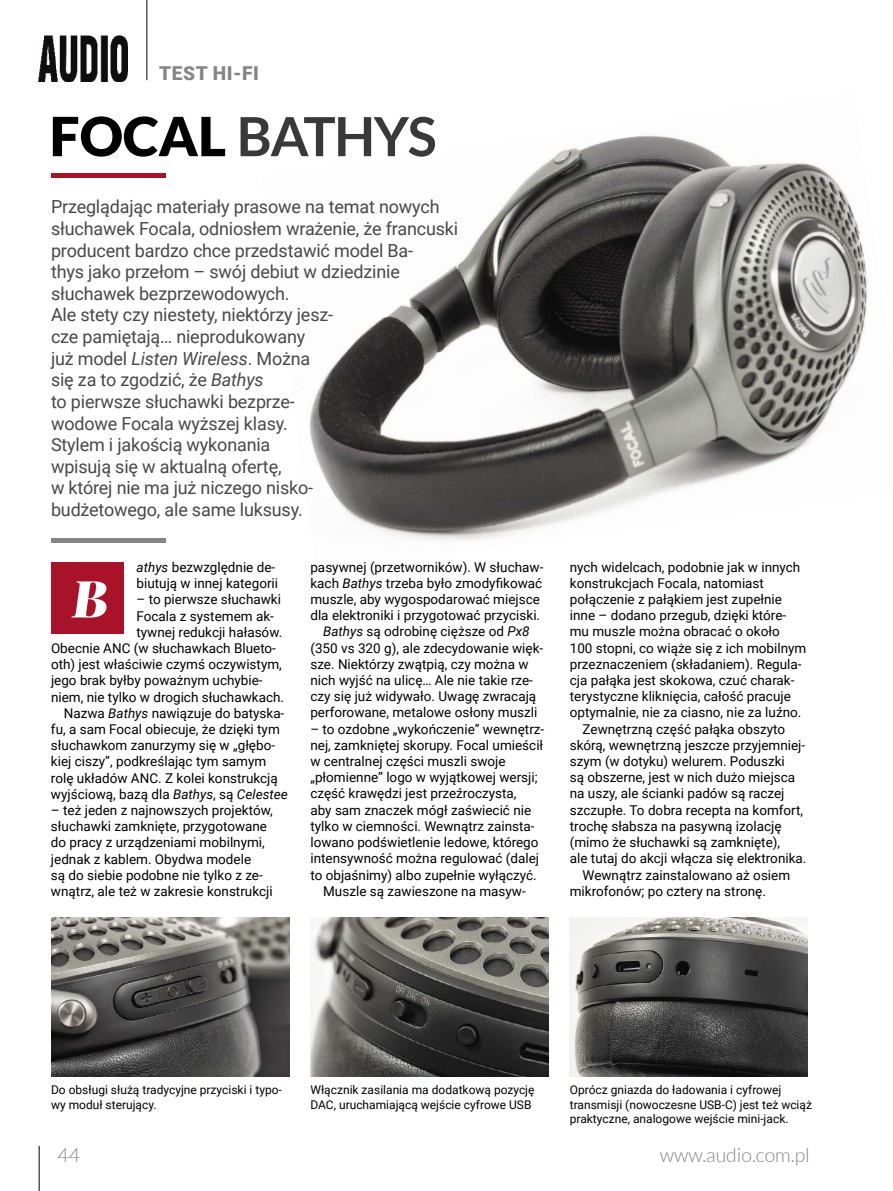
<style>
.page{position:relative;width:893px;height:1191px;background:#fff}
.page>*{position:absolute;margin:0;border:0;box-sizing:border-box;transform-origin:0 0}
.t1{font:700 54px "Lato";letter-spacing:-.025em;color:#393939}
.t2{font:900 51.15px "Playfair Display";color:#fff}
.t3{font:300 19.5px "Lato";color:#858585}
.t4{font:900 19.2px "Roboto";letter-spacing:.035em;color:#858585}
.t5{font:18px/21.6px "Roboto";letter-spacing:-.01em;color:#484848}
.t6{font:13.5px/16.2px "Roboto";color:#000}
.t7{font:12px/14.4px "Roboto";color:#000}
.s1{font-weight:900;color:#000}
.s2{font-style:italic}
</style>
<div class="page">
<hr style="left:39px;top:1145px;width:1px;height:46px;background:#000">
<hr style="left:147px;top:0;width:1px;height:80px;background:#000">
<img style="left:39px;top:35px;width:89px;height:46px">
<img style="left:297px;top:135px;width:571px;height:406px">
<div style="left:51px;top:538px;width:114px;height:5px;background:#858585"></div>
<div style="left:51px;top:562px;width:73px;height:71px;background:#a9132a"></div>
<hr style="left:51px;top:174px;width:114px;height:4px;background:#a9132a">
<img style="left:570px;top:918px;width:238px;height:158px">
<img style="left:310px;top:918px;width:239px;height:158px">
<img style="left:51px;top:917px;width:238px;height:159px">
<h3 class="t4" style="left:159px;top:60px;width:101px">TEST HI-FI</h3>
<h1 class="t1" style="left:50px;top:106px;width:388px"><span class="s1">FOCAL</span> BATHYS</h1>
<p class="t5" style="left:51px;top:195px;width:409px">Przeglądając materiały prasowe na temat nowych słuchawek Focala, odniosłem wrażenie, że francuski producent bardzo chce przedstawić model Ba-<br>thys jako przełom – swój debiut w dziedzinie słuchawek bezprzewodowych.<br>Ale stety czy niestety, niektórzy jesz-<br>cze pamiętają… nieprodukowany<br>już model <span class="s2">Listen Wireless</span>. Można<br>się za to zgodzić, że <span class="s2">Bathys<br></span>to pierwsze słuchawki bezprze-<br>wodowe Focala wyższej klasy.<br>Stylem i jakością wykonania<br>wpisują się w aktualną ofertę,<br>w której nie ma już niczego nisko-<br>budżetowego, ale same luksusy.</p>
<p class="t6" style="left:137px;top:558px;width:143px"><span class="s2">athys</span> bezwzględnie de&shy;biutują w innej kategorii</p>
<p class="t6" style="left:137px;top:591px;width:146px">– to pierwsze słuchawki</p>
<p class="t6" style="left:137px;top:607px;width:139px">Focala z systemem ak-</p>
<p class="t6" style="left:137px;top:623px;width:147px">tywnej redukcji hałasów.</p>
<p class="t6" style="left:51px;top:639px;width:226px">Obecnie ANC (w słuchawkach Blueto-</p>
<p class="t6" style="left:51px;top:656px;width:232px">oth) jest właściwie czymś oczywistym,</p>
<p class="t6" style="left:51px;top:672px;width:213px">jego brak byłby poważnym uchybie-</p>
<p class="t6" style="left:51px;top:688px;width:235px">niem, nie tylko w drogich słuchawkach.</p>
<p class="t6" style="left:64px;top:704px;width:222px">Nazwa <span class="s2">Bathys</span> nawiązuje do batyska-</p>
<p class="t6" style="left:51px;top:720px;width:230px">fu, a sam Focal obiecuje, że dzięki tym</p>
<p class="t6" style="left:51px;top:737px;width:226px">słuchawkom zanurzymy się w „głębo-</p>
<p class="t6" style="left:51px;top:753px;width:217px">kiej ciszy”, podkreślając tym samym</p>
<p class="t6" style="left:51px;top:769px;width:228px">rolę układów ANC. Z kolei konstrukcją</p>
<p class="t6" style="left:51px;top:785px;width:238px">wyjściową, bazą dla <span class="s2">Bathys</span>, są <span class="s2">Celestee</span></p>
<p class="t6" style="left:51px;top:801px;width:223px">– też jeden z najnowszych projektów, słuchawki zamknięte, przygotowane do pracy z urządzeniami mobilnymi, jednak z kablem. Obydwa modele<br>są do siebie podobne nie tylko z ze&shy;wnątrz, ale też w zakresie konstrukcji</p>
<h2 class="t2" style="left:70px;top:558px;width:48px">B</h2>
<p class="t6" style="left:310px;top:558px;width:234px">pasywnej (przetworników). W słuchaw-</p>
<p class="t6" style="left:310px;top:574px;width:233px">kach <span class="s2">Bathys</span> trzeba było zmodyfikować</p>
<p class="t6" style="left:310px;top:590px;width:231px">muszle, aby wygospodarować miejsce</p>
<p class="t6" style="left:310px;top:607px;width:231px">dla elektroniki i przygotować przyciski.</p>
<p class="t6" style="left:323px;top:623px;width:208px"><span class="s2">Bathys</span> są odrobinę cięższe od <span class="s2">Px8</span></p>
<p class="t6" style="left:310px;top:639px;width:234px">(350 vs 320 g), ale zdecydowanie więk-</p>
<p class="t6" style="left:310px;top:655px;width:220px">sze. Niektórzy zwątpią, czy można w</p>
<p class="t6" style="left:310px;top:671px;width:224px">nich wyjść na ulicę… Ale nie takie rze-</p>
<p class="t6" style="left:310px;top:688px;width:227px">czy się już widywało. Uwagę zwracają</p>
<p class="t6" style="left:310px;top:704px;width:229px">perforowane, metalowe osłony muszli</p>
<p class="t6" style="left:310px;top:720px;width:235px">– to ozdobne „wykończenie” wewnętrz-</p>
<p class="t6" style="left:310px;top:736px;width:234px">nej, zamkniętej skorupy. Focal umieścił</p>
<p class="t6" style="left:310px;top:752px;width:197px">w centralnej części muszli swoje</p>
<p class="t6" style="left:310px;top:769px;width:229px">„płomienne” logo w wyjątkowej wersji;</p>
<p class="t6" style="left:310px;top:785px;width:208px">część krawędzi jest przeźroczysta,</p>
<p class="t6" style="left:310px;top:801px;width:222px">aby sam znaczek mógł zaświecić nie</p>
<p class="t6" style="left:310px;top:817px;width:226px">tylko w ciemności. Wewnątrz zainsta-</p>
<p class="t6" style="left:310px;top:833px;width:230px">lowano podświetlenie ledowe, którego</p>
<p class="t6" style="left:310px;top:850px;width:230px">intensywność można regulować (dalej</p>
<p class="t6" style="left:310px;top:866px;width:228px">to objaśnimy) albo zupełnie wyłączyć.</p>
<p class="t6" style="left:323px;top:882px;width:204px">Muszle są zawieszone na masyw-</p>
<p class="t6" style="left:570px;top:558px;width:232px">nych widelcach, podobnie jak w innych</p>
<p class="t6" style="left:570px;top:574px;width:196px">konstrukcjach Focala, natomiast</p>
<p class="t6" style="left:570px;top:590px;width:214px">połączenie z pałąkiem jest zupełnie</p>
<p class="t6" style="left:570px;top:607px;width:218px">inne – dodano przegub, dzięki które-</p>
<p class="t6" style="left:570px;top:623px;width:211px">mu muszle można obracać o około</p>
<p class="t6" style="left:570px;top:639px;width:238px">100 stopni, co wiąże się z ich mobilnym</p>
<p class="t6" style="left:570px;top:655px;width:233px">przeznaczeniem (składaniem). Regula-</p>
<p class="t6" style="left:570px;top:671px;width:226px">cja pałąka jest skokowa, czuć charak-</p>
<p class="t6" style="left:570px;top:688px;width:223px">terystyczne kliknięcia, całość pracuje</p>
<p class="t6" style="left:570px;top:704px;width:233px">optymalnie, nie za ciasno, nie za luźno.</p>
<p class="t6" style="left:583px;top:720px;width:204px">Zewnętrzną część pałąka obszyto</p>
<p class="t6" style="left:570px;top:736px;width:237px">skórą, wewnętrzną jeszcze przyjemniej-</p>
<p class="t6" style="left:570px;top:752px;width:217px">szym (w dotyku) welurem. Poduszki</p>
<p class="t6" style="left:570px;top:769px;width:227px">są obszerne, jest w nich dużo miejsca</p>
<p class="t6" style="left:570px;top:785px;width:216px">na uszy, ale ścianki padów są raczej</p>
<p class="t6" style="left:570px;top:801px;width:235px">szczupłe. To dobra recepta na komfort,</p>
<p class="t6" style="left:570px;top:817px;width:213px">trochę słabsza na pasywną izolację</p>
<p class="t6" style="left:570px;top:833px;width:212px">(mimo że słuchawki są zamknięte),</p>
<p class="t6" style="left:570px;top:850px;width:238px">ale tutaj do akcji włącza się elektronika.</p>
<p class="t6" style="left:583px;top:866px;width:209px">Wewnątrz zainstalowano aż osiem</p>
<p class="t6" style="left:570px;top:882px;width:198px">mikrofonów; po cztery na stronę.</p>
<p class="t7" style="left:51px;top:1082px;width:232px">Do obsługi służą tradycyjne przyciski i typo&shy;wy moduł sterujący.</p>
<p class="t7" style="left:310px;top:1082px;width:226px">Włącznik zasilania ma dodatkową pozycję<br>DAC, uruchamiającą wejście cyfrowe USB</p>
<p class="t7" style="left:570px;top:1082px;width:244px">Oprócz gniazda do ładowania i cyfrowej transmisji (nowoczesne USB-C) jest też wciąż praktyczne, analogowe wejście mini-jack.</p>
<h3 class="t3" style="left:57px;top:1144px;width:24px">44</h3>
<h3 class="t3" style="left:660px;top:1144px;width:151px">www.audio.com.pl</h3>
</div>
